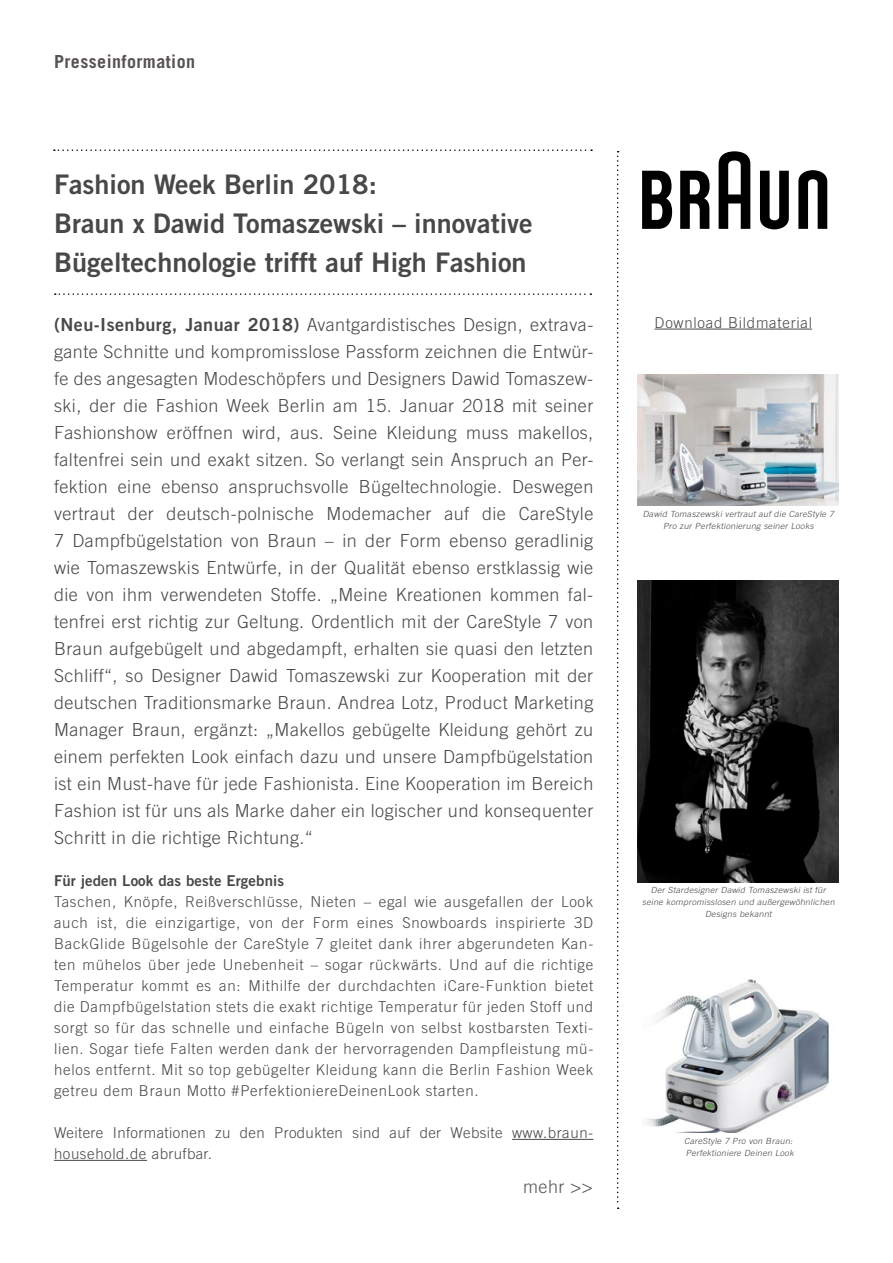
<style>
.page{position:relative;width:893px;height:1263px;background:#fff}
.page>*{position:absolute;margin:0;border:0;box-sizing:border-box;transform-origin:0 0}
.t1{font:27px/39px "Trade Gothic LT Bold Two";color:#484847}
.t2{font:300 18px/27px "Trade Gothic LT";letter-spacing:.025em;color:#484847;text-align:justify}
.t3{font:700 18px "Trade Gothic LT";letter-spacing:.025em;color:#585353}
.t4{font:300 18px "Trade Gothic LT";color:#585353}
.t5{font:300 15px/21px "Trade Gothic LT";letter-spacing:.04em;color:#484847;text-align:justify}
.t6{font:15px "Trade Gothic LT Bold Two";letter-spacing:.01em;color:#484847}
.t7{font:italic 300 8.4px/12px "Trade Gothic LT";color:#484847;text-align:center;scale:1.06 1}
.s1{font-family:"Trade Gothic LT Bold Two";font-weight:400}
</style>
<div class="page">
<hr style="left:512px;top:1139px;width:81px;height:1px;background:#484847">
<hr style="left:54px;top:1160px;width:93px;height:1px;background:#484847">
<svg style="left:642px;top:171px;width:30px;height:58px"></svg>
<svg style="left:680px;top:171px;width:30px;height:58px"></svg>
<svg style="left:719px;top:151px;width:31px;height:78px"></svg>
<svg style="left:760px;top:171px;width:29px;height:58px"></svg>
<svg style="left:798px;top:170px;width:29px;height:59px"></svg>
<svg style="left:54px;top:149px;width:538px;height:2px"></svg>
<svg style="left:55px;top:293px;width:536px;height:2px"></svg>
<svg style="left:617px;top:151px;width:2px;height:1058px"></svg>
<img style="left:638px;top:581px;width:201px;height:301px">
<img style="left:638px;top:375px;width:201px;height:131px">
<hr style="left:655px;top:329px;width:157px;height:1px;background:#484847">
<img style="left:647px;top:979px;width:182px;height:153px">
<p class="t3" style="left:54px;top:50px;width:143px">Presseinformation</p>
<h1 class="t1" style="left:54px;top:165px;width:480px">Fashion Week Berlin 2018:<br>Braun x Dawid Tomaszewski – innovative<br>Bügeltechnologie trifft auf High Fashion</h1>
<p class="t2" style="left:54px;top:311px;width:541px"><span class="s1">(Neu-Isenburg, Januar 2018)</span> Avantgardistisches Design, extrava&shy;gante Schnitte und kompromisslose Passform zeichnen die Entwür&shy;fe des angesagten Modeschöpfers und Designers Dawid Tomaszew&shy;ski, der die Fashion Week Berlin am 15. Januar 2018 mit seiner Fashionshow eröffnen wird, aus. Seine Kleidung muss makellos, faltenfrei sein und exakt sitzen. So verlangt sein Anspruch an Per&shy;fektion eine ebenso anspruchsvolle Bügeltechnologie. Deswegen vertraut der deutsch-polnische Modemacher auf die CareStyle 7 Dampfbügelstation von Braun – in der Form ebenso geradlinig wie Tomaszewskis Entwürfe, in der Qualität ebenso erstklassig wie die von ihm verwendeten Stoffe. „Meine Kreationen kommen fal&shy;tenfrei erst richtig zur Geltung. Ordentlich mit der CareStyle 7 von Braun aufgebügelt und abgedampft, erhalten sie quasi den letzten Schliff“, so Designer Dawid Tomaszewski zur Kooperation mit der deutschen Traditionsmarke Braun. Andrea Lotz, Product Marketing Manager Braun, ergänzt: „Makellos gebügelte Kleidung gehört zu einem perfekten Look einfach dazu und unsere Dampfbügelstation ist ein Must-have für jede Fashionista. Eine Kooperation im Bereich Fashion ist für uns als Marke daher ein logischer und konsequenter Schritt in die richtige Richtung.“</p>
<p class="t6" style="left:54px;top:871px;width:232px">Für jeden Look das beste Ergebnis</p>
<p class="t5" style="left:54px;top:891px;width:541px">Taschen, Knöpfe, Reißverschlüsse, Nieten – egal wie ausgefallen der Look auch ist, die einzigartige, von der Form eines Snowboards inspirierte 3D BackGlide Bügelsohle der CareStyle 7 gleitet dank ihrer abgerundeten Kan&shy;ten mühelos über jede Unebenheit – sogar rückwärts. Und auf die richtige Temperatur kommt es an: Mithilfe der durchdachten iCare-Funktion bietet die Dampfbügelstation stets die exakt richtige Temperatur für jeden Stoff und sorgt so für das schnelle und einfache Bügeln von selbst kostbarsten Texti&shy;lien. Sogar tiefe Falten werden dank der hervorragenden Dampfleistung mü&shy;helos entfernt. Mit so top gebügelter Kleidung kann die Berlin Fashion Week getreu dem Braun Motto #PerfektioniereDeinenLook starten.</p>
<p class="t5" style="left:54px;top:1122px;width:541px">Weitere Informationen zu den Produkten sind auf der Website www.braun&shy;household.de abrufbar.</p>
<p class="t4" style="left:523px;top:1176px;width:71px">mehr &gt;&gt;</p>
<p class="t5" style="left:655px;top:312px;width:159px">Download Bildmaterial</p>
<p class="t7" style="left:643px;top:508px;width:184px">Dawid Tomaszewski vertraut auf die CareStyle 7<br>Pro zur Perfektionierung seiner Looks</p>
<p class="t7" style="left:642px;top:884px;width:185px">Der Stardesigner Dawid Tomaszewski ist für seine kompromisslosen und außergewöhnlichen<br>Designs bekannt</p>
<p class="t7" style="left:684px;top:1135px;width:107px;text-align:left">CareStyle 7 Pro von Braun:<br>Perfektioniere Deinen Look</p>
</div>
